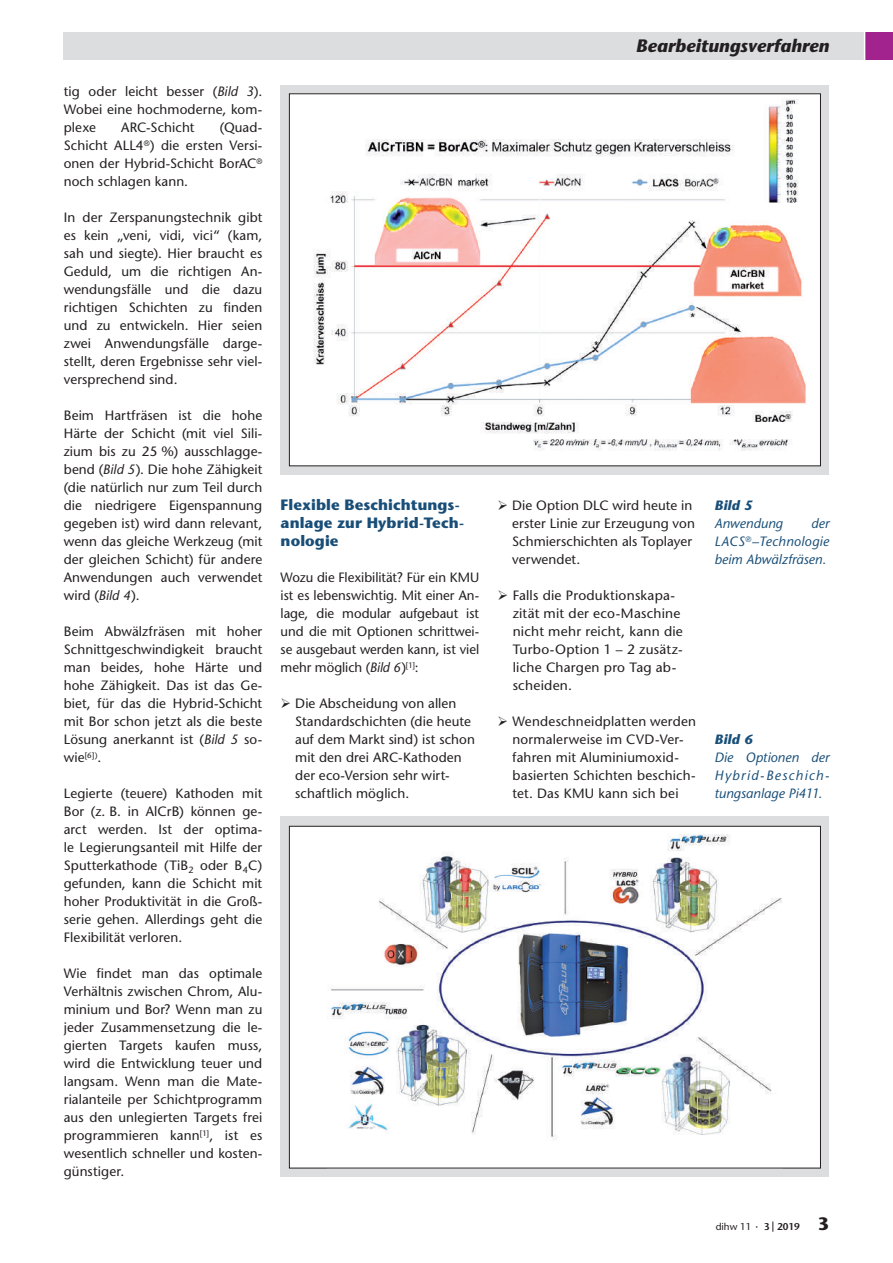
<style>
.page{position:relative;width:893px;height:1263px;background:#fff}
.page>*{position:absolute;margin:0;border:0;box-sizing:border-box;transform-origin:0 0}
.t1{font:italic 700 18px "Stone Sans";color:#231f20}
.t2{font:700 15px/18px "Stone Sans";letter-spacing:.005em;color:#184e78}
.t3{font:13.5px/18px "Stone Sans";letter-spacing:.01em;color:#231f20;text-align:justify}
.t4{font:italic 13.5px/18px "Stone Sans";letter-spacing:.005em;color:#184e78;text-align:justify}
.t5{font:italic 700 13.5px "Stone Sans";letter-spacing:.015em;color:#184e78}
.t6{font:9.9px "Stone Sans";color:#231f20}
.s1{font-style:italic}
.s2{font-size:12px}
.s3{font-weight:600}
.s4{font-weight:700;font-size:18px}
</style>
<div class="page">
<div style="left:64px;top:32px;width:829px;height:28px;background:#dcdddf"></div>
<div style="left:865px;top:32px;width:28px;height:28px;background:#a2238e"></div>
<hr style="left:864px;top:12px;width:1px;height:56px;background:#fff">
<svg style="left:281px;top:85px;width:548px;height:389px;fill:#dcdddf"></svg>
<div style="left:289px;top:94px;width:531px;height:372px;background:#fff"></div>
<img style="left:313px;top:99px;width:493px;height:352px">
<svg style="left:281px;top:816px;width:548px;height:360px;fill:#dcdddf"></svg>
<div style="left:289px;top:826px;width:531px;height:342px;background:#fff"></div>
<img style="left:329px;top:835px;width:453px;height:306px">
<p class="t3" style="left:64px;top:82px;width:200px">tig oder leicht besser (<span class="s1">Bild 3</span>).<br>Wobei eine hochmoderne, kom&shy;plexe</p>
<p class="t3" style="left:64px;top:118px;width:200px;text-indent:156px">(Quad-Schicht ALL4<sup>®</sup>) die ersten Versi&shy;onen der Hybrid-Schicht BorAC<sup>® </sup>noch schlagen kann.</p>
<p class="t3" style="left:64px;top:208px;width:200px">In der Zerspanungstechnik gibt es kein „veni, vidi, vici“ (kam, sah und siegte). Hier braucht es Geduld, um die richtigen An&shy;wendungsfälle und die dazu richtigen Schichten zu finden und zu entwickeln. Hier seien zwei Anwendungsfälle darge&shy;stellt, deren Ergebnisse sehr viel&shy;versprechend sind.</p>
<p class="t3" style="left:64px;top:406px;width:200px">Beim Hartfräsen ist die hohe Härte der Schicht (mit viel Sili&shy;zium bis zu 25 %) ausschlagge&shy;bend (<span class="s1">Bild 5</span>). Die hohe Zähigkeit (die natürlich nur zum Teil durch die niedrigere Eigenspannung gegeben ist) wird dann relevant, wenn das gleiche Werkzeug (mit der gleichen Schicht) für andere Anwendungen auch verwendet wird (<span class="s1">Bild 4</span>).</p>
<p class="t3" style="left:64px;top:622px;width:200px">Beim Abwälzfräsen mit hoher Schnittgeschwindigkeit braucht man beides, hohe Härte und hohe Zähigkeit. Das ist das Ge&shy;biet, für das die Hybrid-Schicht mit Bor schon jetzt als die beste Lösung anerkannt ist (<span class="s1">Bild 5</span> so&shy;wie<sup>[6])</sup>.</p>
<p class="t3" style="left:64px;top:784px;width:200px">Legierte (teuere) Kathoden mit Bor (z. B. in AlCrB) können ge&shy;arct werden. Ist der optima&shy;le Legierungsanteil mit Hilfe der Sputterkathode (TiB<sub>2</sub> oder B<sub>4</sub>C) gefunden, kann die Schicht mit hoher Produktivität in die Groß&shy;serie gehen. Allerdings geht die Flexibilität verloren.</p>
<p class="t3" style="left:64px;top:964px;width:200px">Wie findet man das optimale Verhältnis zwischen Chrom, Alu&shy;minium und Bor? Wenn man zu jeder Zusammensetzung die le&shy;gierten Targets kaufen muss, wird die Entwicklung teuer und langsam. Wenn man die Mate&shy;rialanteile per Schichtprogramm aus den unlegierten Targets frei programmieren kann<sup>[1]</sup>, ist es wesentlich schneller und kosten&shy;günstiger.</p>
<p class="t3" style="left:121px;top:118px;width:75px">ARC-Schicht</p>
<p class="t2" style="left:281px;top:496px;width:185px">Flexible Beschichtungs&shy;anlage zur Hybrid-Tech&shy;nologie</p>
<p class="t3" style="left:281px;top:568px;width:200px">Wozu die Flexibilität? Für ein KMU ist es lebenswichtig. Mit einer An&shy;lage, die modular aufgebaut ist und die mit Optionen schrittwei&shy;se ausgebaut werden kann, ist viel mehr möglich (<span class="s1">Bild 6</span>)<sup>[1]</sup>:</p>
<p class="t3" style="left:295px;top:694px;width:181px;text-align:left;text-indent:-15px">➢ Die Abscheidung von allen<br>Standardschichten (die heute auf dem Markt sind) ist schon mit den drei ARC-Kathoden der eco-Version sehr wirt&shy;schaftlich möglich.</p>
<h1 class="t1" style="left:636px;top:34px;width:195px">Bearbeitungsverfahren</h1>
<p class="t3" style="left:512px;top:496px;width:184px;text-align:left;text-indent:-15px">➢ Die Option DLC wird heute in erster Linie zur Erzeugung von<br>Schmierschichten als Toplayer verwendet.</p>
<p class="t3" style="left:513px;top:586px;width:172px;text-align:left;text-indent:-15px">➢ Falls die Produktionskapa&shy;zität mit der eco-Maschine nicht mehr reicht, kann die<br>Turbo-Option 1 – 2 zusätz&shy;liche Chargen pro Tag ab&shy;scheiden.</p>
<p class="t3" style="left:512px;top:712px;width:185px;text-align:left;text-indent:-15px">➢ Wendeschneidplatten werden normalerweise im CVD-Ver&shy;fahren mit Aluminiumoxid&shy;basierten Schichten beschich&shy;tet. Das KMU kann sich bei</p>
<p class="t5" style="left:714px;top:497px;width:40px">Bild 5</p>
<p class="t4" style="left:714px;top:514px;width:70px">Anwendung</p>
<p class="t4" style="left:714px;top:514px;width:116px;text-indent:97px">der LACS<sup>®</sup>–Technologie beim Abwälzfräsen.</p>
<p class="t5" style="left:714px;top:731px;width:40px">Bild 6</p>
<p class="t4" style="left:714px;top:748px;width:116px">Die Optionen der Hybrid-Beschich&shy;tungsanlage Pi411.</p>
<p class="t6" style="left:716px;top:1221px;width:115px">dihw 11 <span class="s2">·</span> <span class="s3">3 2019</span> <span class="s4">3</span></p>
</div>
